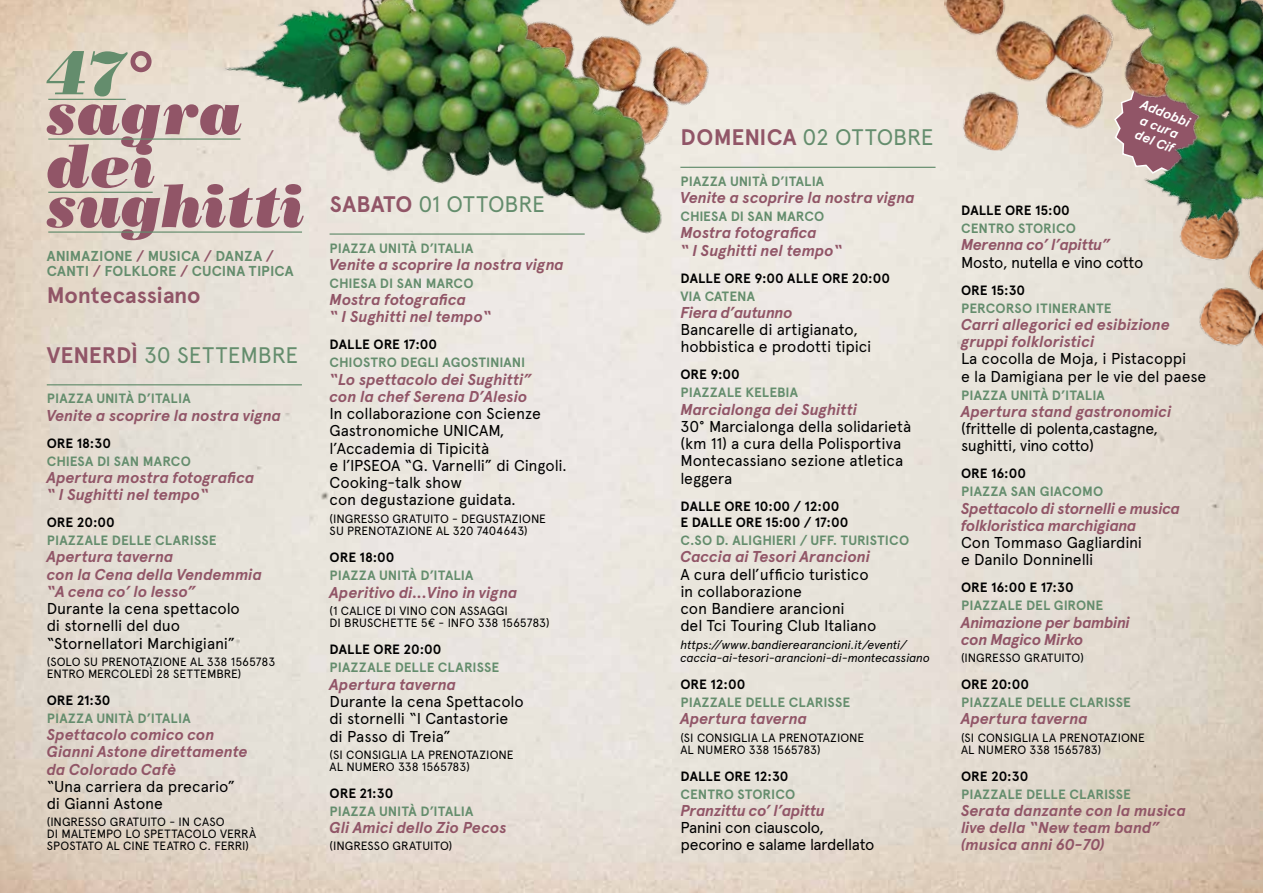
<style>
.page{position:relative;width:1263px;height:893px;background:#fff}
.page>*{position:absolute;margin:0;border:0;box-sizing:border-box;transform-origin:0 0}
.t1{font:italic 61.05px/53.1px "Bodoni Poster";color:#915567}
.t2{font:italic 61.05px "Bodoni Poster";color:#648d6d}
.t3{font:22.5px "Apercu";letter-spacing:-.005em;color:#648d6d}
.t4{font:700 22.5px "Apercu";letter-spacing:-.005em;color:#915567}
.t5{font:15.75px/17.2px "Apercu";letter-spacing:-.01em;color:#000}
.t6{font:italic 700 15.75px/17.2px "Apercu";letter-spacing:-.005em;color:#915567}
.t7{font:italic 700 15.75px/17.2px "Apercu";letter-spacing:-.03em;color:#915567}
.t8{font:15.75px/17.2px "Apercu";letter-spacing:-.03em;color:#000}
.t9{font:italic 700 15.75px/17.2px "Apercu";letter-spacing:-.025em;color:#915567}
.t10{font:700 14.4px/15px "Apercu";letter-spacing:.005em;color:#648d6d}
.t11{font:700 13.5px "Apercu";letter-spacing:.005em;color:#648d6d}
.t12{font:700 13.5px/16.5px "Apercu";letter-spacing:-.005em;color:#000}
.t13{font:italic 700 13.5px/15px "Apercu";color:#fff;text-align:center}
.t14{font:12px/12px "Apercu";color:#000}
.t15{font:italic 12px/13.5px "Apercu";letter-spacing:-.01em;color:#000}
.s1{color:#915567}
.s2{font-weight:700;color:#915567}
</style>
<div class="page">
<hr style="left:47px;top:384px;width:255px;height:1px;background:#648d6d">
<hr style="left:680px;top:167px;width:255px;height:1px;background:#648d6d">
<hr style="left:48px;top:99px;width:78px;height:1px;background:#648d6d">
<hr style="left:48px;top:138px;width:192px;height:2px;background:#648d6d">
<hr style="left:48px;top:192px;width:105px;height:1px;background:#648d6d">
<hr style="left:48px;top:231px;width:254px;height:2px;background:#648d6d">
<img style="left:714px;top:0;width:31px;height:207px">
<img style="left:161px;top:0;width:553px;height:262px">
<img style="left:1167px;top:262px;width:96px;height:94px">
<img style="left:933px;top:0;width:61px;height:159px">
<img style="left:994px;top:0;width:269px;height:262px">
<h1 class="t2" style="left:47px;top:36px;width:110px">47<span class="s1">°</span></h1>
<h1 class="t1" style="left:47px;top:85px;width:198px">sagra dei</h1>
<h1 class="t1" style="left:47px;top:178px;width:259px">sughitti</h1>
<p class="t10" style="left:47px;top:249px;width:248px">ANIMAZIONE <span class="s1">/</span> MUSICA <span class="s1">/</span> DANZA <span class="s1">/<br></span>CANTI <span class="s1">/</span> FOLKLORE <span class="s1">/</span> CUCINA TIPICA</p>
<h2 class="t4" style="left:47px;top:282px;width:155px">Montecassiano</h2>
<h2 class="t3" style="left:47px;top:342px;width:253px"><span class="s2">VENERDÌ</span> 30 SETTEMBRE</h2>
<p class="t11" style="left:47px;top:391px;width:145px">PIAZZA UNITÀ D’ITALIA</p>
<p class="t6" style="left:47px;top:407px;width:236px">Venite a scoprire la nostra vigna</p>
<p class="t12" style="left:47px;top:435px;width:66px">ORE 18:30</p>
<p class="t11" style="left:47px;top:453px;width:146px">CHIESA DI SAN MARCO</p>
<p class="t6" style="left:47px;top:469px;width:209px">Apertura mostra fotografica “ I Sughitti nel tempo“</p>
<p class="t12" style="left:47px;top:514px;width:69px">ORE 20:00</p>
<p class="t11" style="left:47px;top:532px;width:171px">PIAZZALE DELLE CLARISSE</p>
<p class="t6" style="left:47px;top:548px;width:217px">Apertura taverna<br>con la Cena della Vendemmia “A cena co’ lo lesso”</p>
<p class="t5" style="left:47px;top:600px;width:195px">Durante la cena spettacolo di stornelli del duo “Stornellatori Marchigiani”</p>
<p class="t14" style="left:47px;top:656px;width:230px">(SOLO SU PRENOTAZIONE AL 338 1565783<br>ENTRO MERCOLEDÌ 28 SETTEMBRE)</p>
<p class="t12" style="left:47px;top:692px;width:65px">ORE 21:30</p>
<p class="t11" style="left:47px;top:710px;width:145px">PIAZZA UNITÀ D’ITALIA</p>
<p class="t6" style="left:47px;top:726px;width:203px">Spettacolo comico con<br>Gianni Astone direttamente da Colorado Cafè</p>
<p class="t5" style="left:47px;top:778px;width:190px">“Una carriera da precario” di Gianni Astone</p>
<p class="t14" style="left:47px;top:816px;width:211px">(INGRESSO GRATUITO - IN CASO<br>DI MALTEMPO LO SPETTACOLO VERRÀ<br>SPOSTATO AL CINE TEATRO C. FERRI)</p>
<h2 class="t3" style="left:330px;top:191px;width:217px"><span class="s2">SABATO</span> 01 OTTOBRE</h2>
<p class="t11" style="left:330px;top:240px;width:145px">PIAZZA UNITÀ D’ITALIA</p>
<p class="t6" style="left:330px;top:256px;width:236px">Venite a scoprire la nostra vigna</p>
<p class="t11" style="left:330px;top:275px;width:146px">CHIESA DI SAN MARCO</p>
<p class="t6" style="left:330px;top:291px;width:163px">Mostra fotografica<br>“ I Sughitti nel tempo“</p>
<p class="t12" style="left:330px;top:337px;width:109px">DALLE ORE 17:00</p>
<p class="t11" style="left:330px;top:355px;width:197px">CHIOSTRO DEGLI AGOSTINIANI</p>
<p class="t6" style="left:330px;top:371px;width:203px">“Lo spettacolo dei Sughitti” con la chef Serena D’Alesio</p>
<p class="t5" style="left:330px;top:405px;width:239px">In collaborazione con Scienze<br>Gastronomiche UNICAM, l’Accademia di Tipicità<br>e l’IPSEOA “G. Varnelli” di Cingoli.<br>Cooking-talk show<br>con degustazione guidata.</p>
<p class="t14" style="left:330px;top:512px;width:218px">(INGRESSO GRATUITO - DEGUSTAZIONE<br>SU PRENOTAZIONE AL 320 7404643)</p>
<p class="t12" style="left:330px;top:549px;width:66px">ORE 18:00</p>
<p class="t11" style="left:330px;top:567px;width:145px">PIAZZA UNITÀ D’ITALIA</p>
<p class="t6" style="left:330px;top:584px;width:189px">Aperitivo di...Vino in vigna</p>
<p class="t14" style="left:330px;top:605px;width:222px">(1 CALICE DI VINO CON ASSAGGI<br>DI BRUSCHETTE 5€ - INFO 338 1565783)</p>
<p class="t12" style="left:330px;top:641px;width:113px">DALLE ORE 20:00</p>
<p class="t11" style="left:330px;top:659px;width:171px">PIAZZALE DELLE CLARISSE</p>
<p class="t6" style="left:330px;top:676px;width:128px">Apertura taverna</p>
<p class="t5" style="left:330px;top:693px;width:196px">Durante la cena Spettacolo di stornelli “I Cantastorie di Passo di Treia”</p>
<p class="t14" style="left:330px;top:749px;width:185px">(SI CONSIGLIA LA PRENOTAZIONE<br>AL NUMERO 338 1565783)</p>
<p class="t12" style="left:330px;top:785px;width:65px">ORE 21:30</p>
<p class="t11" style="left:330px;top:803px;width:145px">PIAZZA UNITÀ D’ITALIA</p>
<p class="t6" style="left:330px;top:819px;width:179px">Gli Amici dello Zio Pecos</p>
<p class="t14" style="left:330px;top:840px;width:124px">(INGRESSO GRATUITO)</p>
<h2 class="t3" style="left:680px;top:124px;width:254px"><span class="s2">DOMENICA</span> 02 OTTOBRE</h2>
<p class="t11" style="left:680px;top:173px;width:145px">PIAZZA UNITÀ D’ITALIA</p>
<p class="t6" style="left:680px;top:189px;width:236px">Venite a scoprire la nostra vigna</p>
<p class="t11" style="left:680px;top:208px;width:146px">CHIESA DI SAN MARCO</p>
<p class="t6" style="left:680px;top:224px;width:163px">Mostra fotografica<br>“ I Sughitti nel tempo“</p>
<p class="t12" style="left:680px;top:270px;width:211px">DALLE ORE 9:00 ALLE ORE 20:00</p>
<p class="t11" style="left:680px;top:288px;width:76px">VIA CATENA</p>
<p class="t7" style="left:680px;top:304px;width:114px">Fiera d’autunno</p>
<p class="t5" style="left:680px;top:321px;width:193px">Bancarelle di artigianato, hobbistica e prodotti tipici</p>
<p class="t12" style="left:680px;top:367px;width:61px">ORE 9:00</p>
<p class="t11" style="left:680px;top:385px;width:119px">PIAZZALE KELEBIA</p>
<p class="t6" style="left:680px;top:401px;width:179px">Marcialonga dei Sughitti</p>
<p class="t5" style="left:680px;top:418px;width:232px">30° Marcialonga della solidarietà (km 11) a cura della Polisportiva<br>Montecassiano sezione atletica leggera</p>
<p class="t12" style="left:680px;top:498px;width:169px">DALLE ORE 10:00 / 12:00<br>E DALLE ORE 15:00 / 17:00</p>
<p class="t11" style="left:680px;top:532px;width:230px">C.SO D. ALIGHIERI / UFF. TURISTICO</p>
<p class="t6" style="left:680px;top:548px;width:191px">Caccia ai Tesori Arancioni</p>
<p class="t5" style="left:680px;top:565px;width:197px">A cura dell’ufficio turistico in collaborazione<br>con Bandiere arancioni<br>del Tci Touring Club Italiano</p>
<p class="t15" style="left:680px;top:637px;width:251px">https://www.bandierearancioni.it/eventi/ caccia-ai-tesori-arancioni-di-montecassiano</p>
<p class="t12" style="left:680px;top:676px;width:66px">ORE 12:00</p>
<p class="t11" style="left:680px;top:694px;width:171px">PIAZZALE DELLE CLARISSE</p>
<p class="t6" style="left:680px;top:710px;width:128px">Apertura taverna</p>
<p class="t14" style="left:680px;top:731px;width:185px">(SI CONSIGLIA LA PRENOTAZIONE<br>AL NUMERO 338 1565783)</p>
<p class="t12" style="left:680px;top:768px;width:109px">DALLE ORE 12:30</p>
<p class="t11" style="left:680px;top:786px;width:116px">CENTRO STORICO</p>
<p class="t6" style="left:680px;top:802px;width:146px">Pranzittu co’ l’apittu</p>
<p class="t8" style="left:680px;top:819px;width:196px">Panini con ciauscolo, pecorino e salame lardellato</p>
<p class="t13" style="left:1144px;top:97px;width:54px;rotate:21deg">Addobbi a cura del Cif</p>
<p class="t12" style="left:961px;top:202px;width:110px">DALLE ORE 15:00</p>
<p class="t11" style="left:961px;top:220px;width:116px">CENTRO STORICO</p>
<p class="t7" style="left:961px;top:236px;width:151px">Merenna co’ l’apittu”</p>
<p class="t8" style="left:961px;top:253px;width:184px">Mosto, nutella e vino cotto</p>
<p class="t12" style="left:961px;top:282px;width:66px">ORE 15:30</p>
<p class="t11" style="left:961px;top:300px;width:152px">PERCORSO ITINERANTE</p>
<p class="t6" style="left:961px;top:316px;width:210px">Carri allegorici ed esibizione gruppi folkloristici</p>
<p class="t5" style="left:961px;top:350px;width:247px">La cocolla de Moja, i Pistacoppi<br>e la Damigiana per le vie del paese</p>
<p class="t11" style="left:961px;top:387px;width:145px">PIAZZA UNITÀ D’ITALIA</p>
<p class="t6" style="left:961px;top:403px;width:212px">Apertura stand gastronomici</p>
<p class="t5" style="left:961px;top:420px;width:199px">(frittelle di polenta,castagne, sughitti, vino cotto)</p>
<p class="t12" style="left:961px;top:466px;width:66px">ORE 16:00</p>
<p class="t11" style="left:961px;top:484px;width:144px">PIAZZA SAN GIACOMO</p>
<p class="t9" style="left:961px;top:500px;width:221px">Spettacolo di stornelli e musica folkloristica marchigiana</p>
<p class="t5" style="left:961px;top:534px;width:183px">Con Tommaso Gagliardini e Danilo Donninelli</p>
<p class="t12" style="left:961px;top:580px;width:114px">ORE 16:00 E 17:30</p>
<p class="t11" style="left:961px;top:598px;width:143px">PIAZZALE DEL GIRONE</p>
<p class="t7" style="left:961px;top:614px;width:170px">Animazione per bambini con Magico Mirko</p>
<p class="t14" style="left:961px;top:652px;width:124px">(INGRESSO GRATUITO)</p>
<p class="t12" style="left:961px;top:676px;width:69px">ORE 20:00</p>
<p class="t11" style="left:961px;top:694px;width:171px">PIAZZALE DELLE CLARISSE</p>
<p class="t6" style="left:961px;top:710px;width:128px">Apertura taverna</p>
<p class="t14" style="left:961px;top:731px;width:185px">(SI CONSIGLIA LA PRENOTAZIONE<br>AL NUMERO 338 1565783)</p>
<p class="t12" style="left:961px;top:768px;width:69px">ORE 20:30</p>
<p class="t11" style="left:961px;top:786px;width:171px">PIAZZALE DELLE CLARISSE</p>
<p class="t6" style="left:961px;top:802px;width:227px">Serata danzante con la musica live della “New team band” (musica anni 60-70)</p>
</div>
